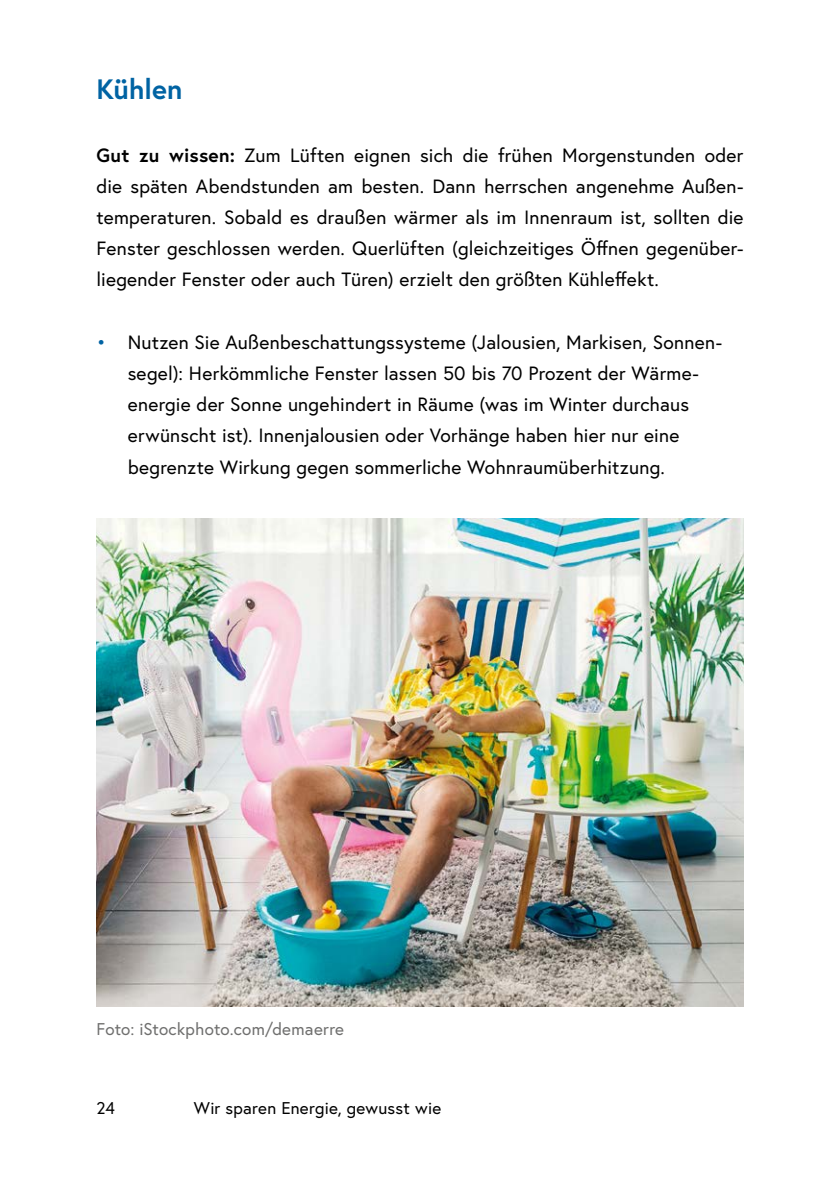
<style>
.page{position:relative;width:840px;height:1191px;background:#fff}
.page>*{position:absolute;margin:0;border:0;box-sizing:border-box;transform-origin:0 0}
.h2_ohne_Nummerierung{font:700 28px "Europa Austria";color:#0063a3}
.p_Abstand_danach{font:19.2px/31.2px "Europa Austria";letter-spacing:.01em;color:#000;text-align:justify}
.t1{font:17px "Europa Austria";letter-spacing:.015em;color:#000}
.t2{font:17px "Europa Austria";letter-spacing:.01em;color:#6f6f6e}
.s1{font-weight:700}
.s2{color:#0063a3}
</style>
<div class="page">
<img style="left:96px;top:519px;width:647px;height:487px">
<h2 class="h2_ohne_Nummerierung" style="left:96px;top:70px;width:88px">Kühlen</h2>
<p class="p_Abstand_danach" style="left:96px;top:139px;width:648px"><span class="s1">Gut zu wissen:</span> Zum Lüften eignen sich die frühen Morgenstunden oder die späten Abendstunden am besten. Dann herrschen angenehme Außen&shy;temperaturen. Sobald es draußen wärmer als im Innenraum ist, sollten die Fenster geschlossen werden. Querlüften (gleichzeitiges Öffnen gegenüber&shy;liegender Fenster oder auch Türen) erzielt den größten Kühleffekt.</p>
<p class="p_Abstand_danach" style="left:128px;top:326px;width:594px;text-align:left;text-indent:-31px"><span class="s2">•</span> Nutzen Sie Außenbeschattungssysteme (Jalousien, Markisen, Sonnen&shy;segel): Herkömmliche Fenster lassen 50 bis 70 Prozent der Wärme&shy;energie der Sonne ungehindert in Räume (was im Winter durchaus erwünscht ist). Innenjalousien oder Vorhänge haben hier nur eine begrenzte Wirkung gegen sommerliche Wohnraumüberhitzung.</p>
<p class="t2" style="left:96px;top:1018px;width:249px">Foto: iStockphoto.com/demaerre</p>
<p class="t1" style="left:96px;top:1096px;width:20px">24</p>
<p class="t1" style="left:194px;top:1096px;width:248px">Wir sparen Energie, gewusst wie</p>
</div>
